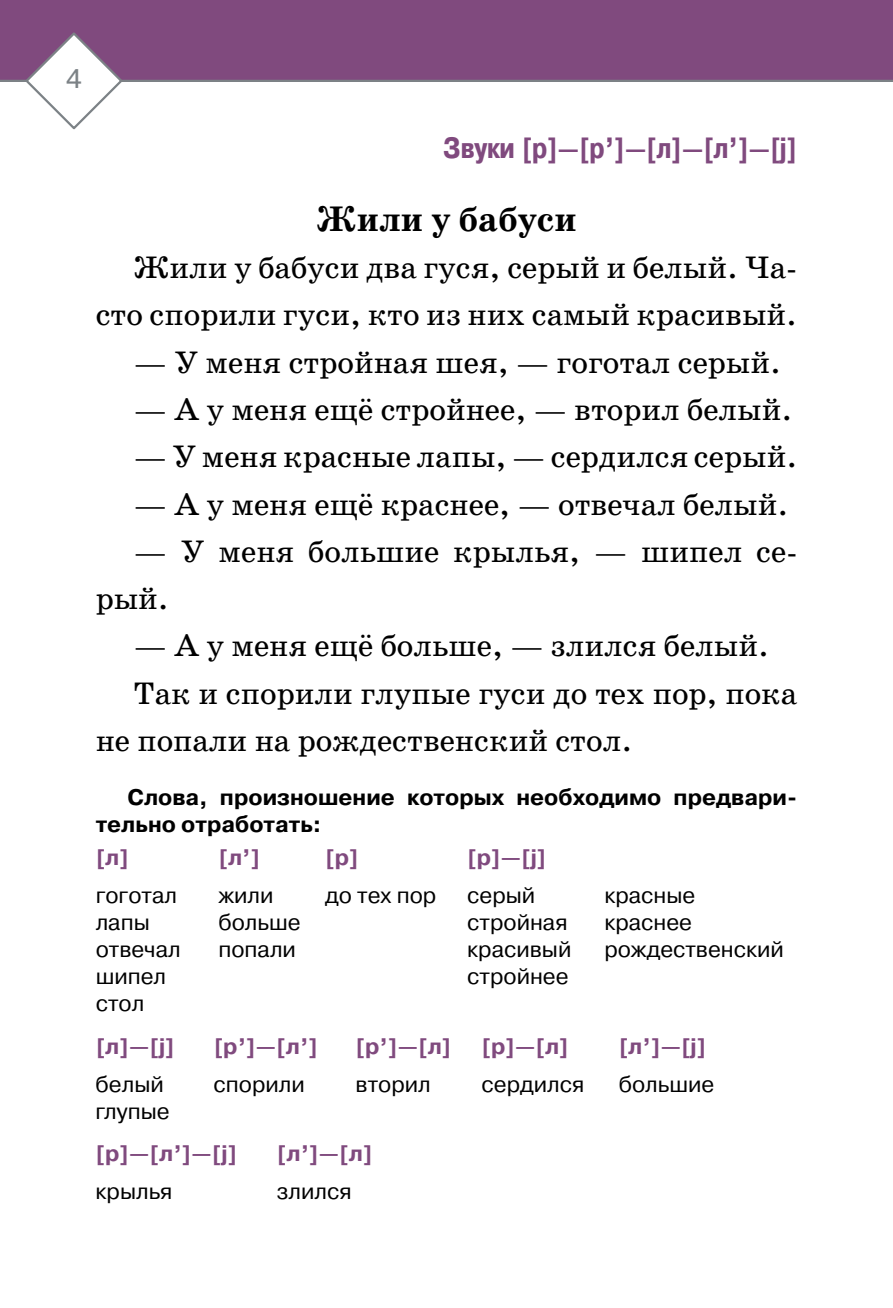
<style>
.page{position:relative;width:893px;height:1308px;background:#fff}
.page>*{position:absolute;margin:0;border:0;box-sizing:border-box;transform-origin:0 0}
.t1{font:700 36px "School Book C";color:#000}
.t2{font:31.5px/47.2px "School Book C";color:#000;text-align:right}
.t3{font:700 29.25px "Pragmatica Cond C";color:#804a7e}
.t4{font:27px "Pragmatica C";color:#7c8286}
.t5{font:22.5px/27px "Pragmatica C";color:#000}
.t6{font:700 22.5px "Pragmatica C";color:#804a7e}
.t7{font:700 22.5px/27px "Pragmatica C";color:#000}
</style>
<div class="page">
<div style="left:0;top:0;width:893px;height:81px;background:#804a7e"></div>
<hr style="left:0;top:80px;width:893px;height:2px;background:#7c8286">
<svg style="left:23px;top:32px;width:101px;height:98px"></svg>
<p class="t4" style="left:66px;top:64px;width:17px">4</p>
<p class="t3" style="left:444px;top:131px;width:355px">Звуки [р]—[р’]—[л]—[л’]—[j]</p>
<p class="t1" style="left:316px;top:199px;width:262px">Жили у бабуси</p>
<p class="t2" style="left:96px;top:244px;width:703px">Жили у бабуси два гуся, серый и белый. Ча&shy;сто спорили гуси, кто из них самый красивый.</p>
<p class="t2" style="left:134px;top:339px;width:649px">— У меня стройная шея, — гоготал серый.</p>
<p class="t2" style="left:134px;top:386px;width:660px">— А у меня ещё стройнее, — вторил белый.</p>
<p class="t2" style="left:134px;top:433px;width:665px">— У меня красные лапы, — сердился серый.</p>
<p class="t2" style="left:134px;top:480px;width:656px">— А у меня ещё краснее, — отвечал белый.</p>
<p class="t2" style="left:96px;top:528px;width:703px;text-align:left;text-indent:38px">— У меня большие крылья, — шипел се&shy;рый.</p>
<p class="t2" style="left:134px;top:622px;width:637px">— А у меня ещё больше, — злился белый.</p>
<p class="t2" style="left:134px;top:669px;width:665px">Так и спорили глупые гуси до тех пор, пока</p>
<p class="t2" style="left:96px;top:717px;width:538px">не попали на рождественский стол.</p>
<p class="t7" style="left:96px;top:784px;width:703px;text-indent:32px">Слова, произношение которых необходимо предвари&shy;тельно отработать:</p>
<p class="t6" style="left:96px;top:844px;width:35px">[л]</p>
<p class="t6" style="left:218px;top:844px;width:44px">[л’]</p>
<p class="t6" style="left:325px;top:844px;width:35px">[р]</p>
<p class="t6" style="left:467px;top:844px;width:81px">[р]—[j]</p>
<p class="t5" style="left:96px;top:882px;width:87px">гоготал лапы отвечал шипел стол</p>
<p class="t5" style="left:218px;top:882px;width:84px">жили больше попали</p>
<p class="t5" style="left:325px;top:882px;width:113px">до тех пор</p>
<p class="t5" style="left:467px;top:882px;width:106px">серый стройная красивый стройнее</p>
<p class="t5" style="left:604px;top:882px;width:181px">красные краснее рождественский</p>
<p class="t6" style="left:96px;top:1033px;width:81px">[л]—[j]</p>
<p class="t6" style="left:214px;top:1033px;width:106px">[р’]—[л’]</p>
<p class="t6" style="left:356px;top:1033px;width:97px">[р’]—[л]</p>
<p class="t6" style="left:482px;top:1033px;width:89px">[р]—[л]</p>
<p class="t6" style="left:619px;top:1033px;width:89px">[л’]—[j]</p>
<p class="t5" style="left:96px;top:1071px;width:76px">белый глупые</p>
<p class="t5" style="left:214px;top:1071px;width:93px">спорили</p>
<p class="t5" style="left:356px;top:1071px;width:77px">вторил</p>
<p class="t5" style="left:482px;top:1071px;width:104px">сердился</p>
<p class="t5" style="left:619px;top:1071px;width:97px">большие</p>
<p class="t6" style="left:96px;top:1140px;width:143px">[р]—[л’]—[j]</p>
<p class="t6" style="left:277px;top:1140px;width:97px">[л’]—[л]</p>
<p class="t5" style="left:96px;top:1178px;width:78px">крылья</p>
<p class="t5" style="left:277px;top:1178px;width:76px">злился</p>
</div>
